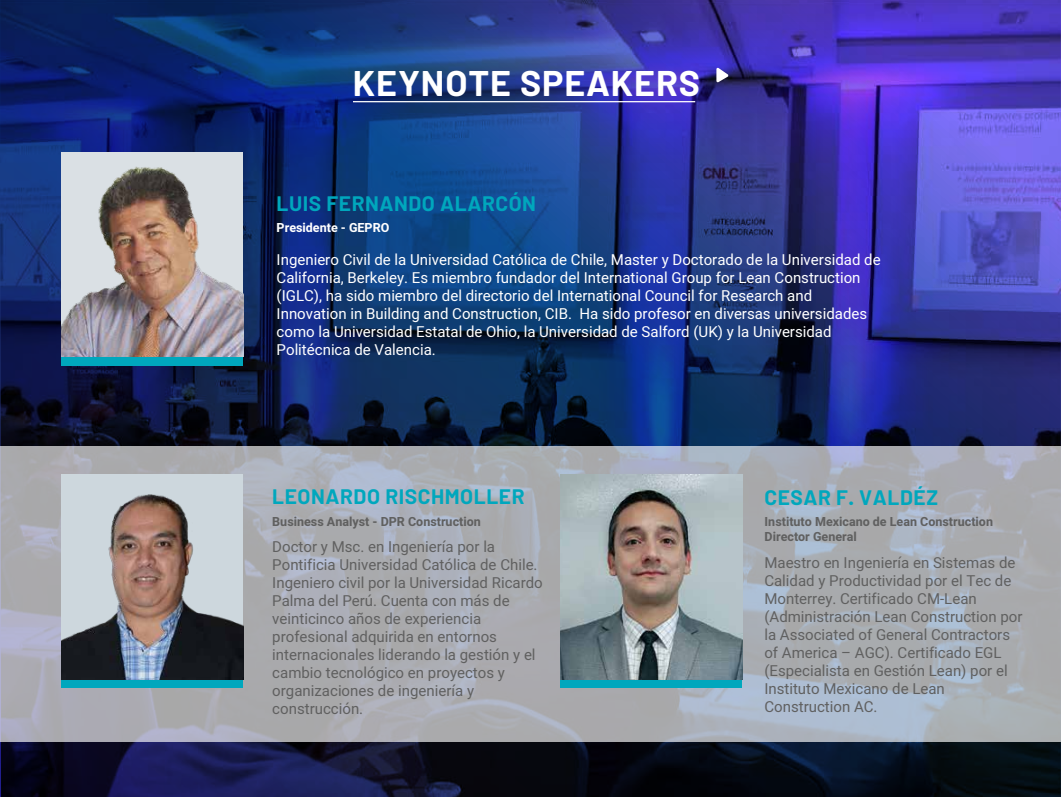
<style>
.page{position:relative;width:1061px;height:797px;background:#fff}
.page>*{position:absolute;margin:0;border:0;box-sizing:border-box;transform-origin:0 0}
.t1{font:700 35.75px "Barlow";letter-spacing:.025em;color:#fff}
.t2{font:700 21px "Barlow";letter-spacing:.025em;color:#00a7bd}
.t3{font:15px/18px "Heebo";color:#606060}
.t4{font:15px/18px "Heebo";color:#fff}
.t5{font:700 12.5px/15px "Heebo";color:#606060}
.t6{font:700 12.5px "Heebo";color:#fff}
</style>
<div class="page">
<img style="left:0;top:0;width:1060px;height:796px">
<svg style="left:0;top:446px;width:1060px;height:296px;background:#aaadb4"></svg>
<hr style="left:353px;top:101px;width:342px;height:1px;background:#fff">
<svg style="left:716px;top:67px;width:12px;height:16px"></svg>
<svg style="left:61px;top:678px;width:182px;height:9px;background:#0a8da1"></svg>
<div style="left:61px;top:354px;width:182px;height:11px;background:#00a7bd"></div>
<svg style="left:560px;top:678px;width:182px;height:9px;background:#179daf"></svg>
<div style="left:61px;top:152px;width:182px;height:204px;background:#dae0e4"></div>
<img style="left:61px;top:166px;width:182px;height:190px">
<img style="left:560px;top:474px;width:182px;height:204px">
<img style="left:61px;top:474px;width:182px;height:204px">
<h1 class="t1" style="left:353px;top:61px;width:348px">KEYNOTE SPEAKERS</h1>
<h2 class="t2" style="left:276px;top:190px;width:261px">LUIS FERNANDO ALARCÓN</h2>
<p class="t6" style="left:276px;top:219px;width:114px">Presidente - GEPRO</p>
<p class="t4" style="left:276px;top:251px;width:605px">Ingeniero Civil de la Universidad Católica de Chile, Master y Doctorado de la Universidad de California, Berkeley. Es miembro fundador del International Group for Lean Construction (IGLC), ha sido miembro del directorio del International Council for Research and Innovation in Building and Construction, CIB. Ha sido profesor en diversas universidades como la Universidad Estatal de Ohio, la Universidad de Salford (UK) y la Universidad Politécnica de Valencia.</p>
<h2 class="t2" style="left:272px;top:483px;width:254px">LEONARDO RISCHMOLLER</h2>
<p class="t5" style="left:272px;top:514px;width:210px">Business Analyst - DPR Construction</p>
<p class="t3" style="left:272px;top:537px;width:272px">Doctor y Msc. en Ingeniería por la Pontificia Universidad Católica de Chile.<br>Ingeniero civil por la Universidad Ricardo Palma del Perú. Cuenta con más de veinticinco años de experiencia profesional adquirida en entornos internacionales liderando la gestión y el cambio tecnológico en proyectos y organizaciones de ingeniería y construcción.</p>
<h2 class="t2" style="left:764px;top:484px;width:175px">CESAR F. VALDÉZ</h2>
<p class="t5" style="left:764px;top:514px;width:230px">Instituto Mexicano de Lean Construction<br>Director General</p>
<p class="t3" style="left:764px;top:553px;width:259px">Maestro en Ingeniería en Sistemas de Calidad y Productividad por el Tec de Monterrey. Certificado CM-Lean (Administración Lean Construction por la Associated of General Contractors of America – AGC). Certificado EGL (Especialista en Gestión Lean) por el Instituto Mexicano de Lean Construction AC.</p>
</div>
